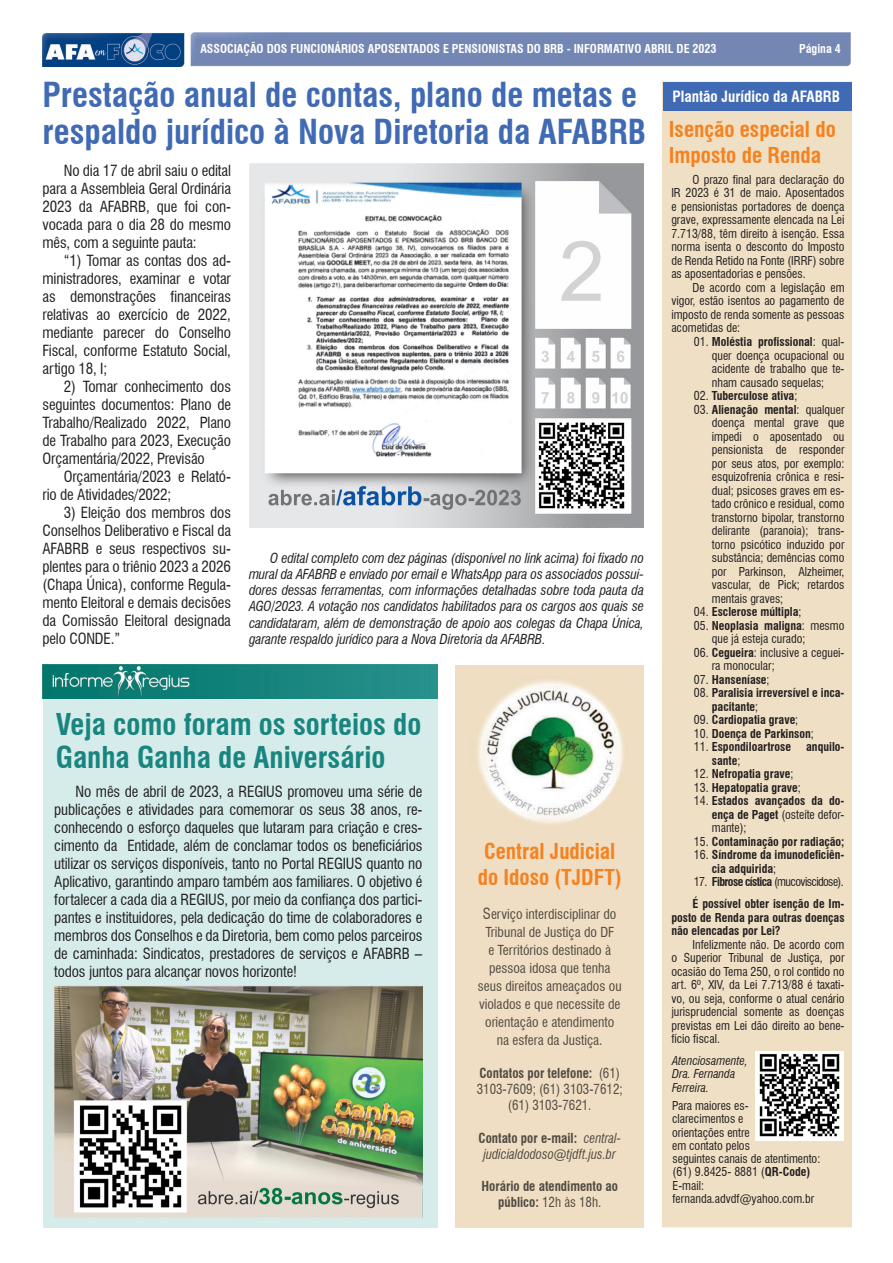
<style>
.page{position:relative;width:893px;height:1263px;background:#fff}
.page>*{position:absolute;margin:0;border:0;box-sizing:border-box;transform-origin:0 0}
.t1{font:700 condensed 33.6px "Swiss 721 BT";color:#406ab4}
.t2{font:700 condensed 29.4px "Swiss 721 BT";color:#18857e}
.t3{font:700 condensed 21.45px "Swiss 721 BT";color:#f58220}
.t4{font:700 condensed 15.15px "Swiss 721 BT";color:#fff}
.t5{font:condensed 15px/18px "Swiss 721 BT";letter-spacing:-.01em;color:#231f20;text-align:justify}
.t6{font:italic condensed 13.5px/16.2px "Swiss 721 BT";letter-spacing:-.01em;color:#231f20;text-align:justify}
.t7{font:condensed 13.5px/18px "Swiss 721 BT";color:#514b42;text-align:center}
.t8{font:condensed 13.5px/16.2px "Swiss 721 BT";color:#514b42;text-align:center;scale:.96 1}
.t9{font:italic condensed 13.5px/16.2px "Swiss 721 BT";color:#514b42;text-align:center;scale:.94 1}
.t10{font:700 condensed 13.5px/16.2px "Swiss 721 BT";color:#514b42;text-align:center;scale:.96 1}
.t11{font:condensed 12px/13.5px "Swiss 721 BT";color:#231f20;text-align:justify}
.t12{font:700 condensed 12px/13.5px "Swiss 721 BT";color:#231f20}
.t13{font:700 condensed 12px "Swiss 721 BT";color:#fff}
.t14{font:italic condensed 12px/13.5px "Swiss 721 BT";color:#231f20}
.t15{font:condensed 12px "Swiss 721 BT";letter-spacing:-.05em;color:#231f20}
.s1{font-weight:700}
.s2{font-weight:400}
.s3{font-size:15px}
.s4{font-weight:700;font-style:normal}
</style>
<div class="page">
<img style="left:43px;top:33px;width:807px;height:34px">
<div style="left:662px;top:82px;width:190px;height:1145px;background:#efdfc4"></div>
<div style="left:663px;top:82px;width:188px;height:29px;background:#406ab4"></div>
<img style="left:755px;top:1051px;width:88px;height:89px">
<div style="left:455px;top:665px;width:189px;height:563px;background:#efdec3"></div>
<img style="left:478px;top:680px;width:146px;height:144px">
<img style="left:249px;top:164px;width:395px;height:363px">
<div style="left:43px;top:694px;width:394px;height:534px;background:#d5eceb"></div>
<img style="left:43px;top:665px;width:394px;height:34px">
<img style="left:54px;top:985px;width:368px;height:232px">
<p class="t13" style="left:200px;top:42px;width:518px">ASSOCIAÇÃO DOS FUNCIONÁRIOS APOSENTADOS E PENSIONISTAS DO BRB - INFORMATIVO ABRIL DE 2023</p>
<p class="t13" style="left:799px;top:42px;width:43px">Página 4</p>
<p class="t4" style="left:672px;top:87px;width:169px">Plantão Jurídico da AFABRB</p>
<p class="t3" style="left:669px;top:116px;width:168px">Isenção especial do</p>
<p class="t3" style="left:669px;top:142px;width:154px">Imposto de Renda</p>
<p class="t11" style="left:671px;top:173px;width:175px;text-indent:21px">O prazo final para declaração do IR 2023 é 31 de maio. Aposentados e pensionistas portadores de doença grave, expressamente elencada na Lei 7.713/88, têm direito à isenção. Essa norma isenta o desconto do Imposto de Renda Retido na Fonte (IRRF) sobre as aposentadorias e pensões.</p>
<p class="t11" style="left:671px;top:281px;width:175px;text-indent:21px">De acordo com a legislação em vigor, estão isentos ao pagamento de imposto de renda somente as pessoas acometidas de:</p>
<p class="t11" style="left:712px;top:335px;width:134px;text-indent:-18px">01. <span class="s1">Moléstia profissional</span>: qual&shy;quer doença ocupacional ou acidente de trabalho que te&shy;nham causado sequelas;</p>
<p class="t12" style="left:694px;top:389px;width:105px"><span class="s2">02.</span> Tuberculose ativa<span class="s2">;</span></p>
<p class="t11" style="left:712px;top:402px;width:134px;text-indent:-18px">03. <span class="s1">Alienação mental</span>: qualquer doença mental grave que impedi o aposentado ou pensionista de responder por seus atos, por exemplo: esquizofrenia crônica e resi&shy;dual; psicoses graves em es&shy;tado crônico e residual, como transtorno bipolar, transtorno delirante (paranoia); trans&shy;torno psicótico induzido por substância; demências como por Parkinson, Alzheimer, vascular, de Pick; retardos mentais graves;</p>
<p class="t12" style="left:694px;top:605px;width:109px"><span class="s2">04.</span> Esclerose múltipla<span class="s2">;</span></p>
<p class="t11" style="left:712px;top:618px;width:134px;text-indent:-18px">05. <span class="s1">Neoplasia maligna</span>: mesmo que já esteja curado;</p>
<p class="t11" style="left:712px;top:645px;width:134px;text-indent:-18px">06. <span class="s1">Cegueira</span>: inclusive a ceguei&shy;ra monocular;</p>
<p class="t12" style="left:694px;top:672px;width:77px"><span class="s2">07.</span> Hanseníase<span class="s2">;</span></p>
<p class="t12" style="left:712px;top:686px;width:134px;text-indent:-18px"><span class="s2">08.</span> Paralisia irreversível e inca&shy;pacitante<span class="s2">;</span></p>
<p class="t12" style="left:694px;top:713px;width:106px"><span class="s2">09.</span> Cardiopatia grave<span class="s2">;</span></p>
<p class="t12" style="left:694px;top:726px;width:121px"><span class="s2">10.</span> Doença de Parkinson<span class="s2">;</span></p>
<p class="t12" style="left:712px;top:740px;width:134px;text-indent:-18px"><span class="s2">11.</span> Espondiloartrose anquilo&shy;sante<span class="s2">;</span></p>
<p class="t12" style="left:694px;top:767px;width:101px"><span class="s2">12.</span> Nefropatia grave<span class="s2">;</span></p>
<p class="t12" style="left:694px;top:780px;width:109px"><span class="s2">13.</span> Hepatopatia grave<span class="s2">;</span></p>
<p class="t12" style="left:712px;top:794px;width:134px;text-align:justify;text-indent:-18px"><span class="s2">14.</span> Estados avançados da do&shy;ença de Paget <span class="s2">(osteíte defor&shy;mante);</span></p>
<p class="t12" style="left:694px;top:834px;width:152px"><span class="s2">15.</span> Contaminação por radiação;</p>
<p class="t12" style="left:712px;top:848px;width:134px;text-indent:-18px"><span class="s2">16.</span> Síndrome da imunodeficiên&shy;cia adquirida<span class="s2">;</span></p>
<p class="t15" style="left:694px;top:874px;width:151px">17. <span class="s1">Fibrose cística</span> (mucoviscidose).</p>
<p class="t12" style="left:671px;top:897px;width:175px;text-align:justify;text-indent:21px">É possível obter isenção de Im&shy;posto de Renda para outras doenças não elencadas por Lei?</p>
<p class="t11" style="left:671px;top:937px;width:175px;text-indent:21px">Infelizmente não. De acordo com o Superior Tribunal de Justiça, por ocasião do Tema 250, o rol contido no art. 6º, XIV, da Lei 7.713/88 é taxati&shy;vo, ou seja, conforme o atual cenário jurisprudencial somente as doenças previstas em Lei dão direito ao bene&shy;fício fiscal.</p>
<p class="t14" style="left:672px;top:1054px;width:77px">Atenciosamente,</p>
<p class="t14" style="left:672px;top:1067px;width:65px">Dra. Fernanda<br>Ferreira.</p>
<p class="t11" style="left:672px;top:1098px;width:150px;text-align:left">Para maiores es-<br>clarecimentos e<br>orientações entre<br>em contato pelos<br>seguintes canais de atentimento: (61) 9.8425- 8881 (<span class="s1">QR-Code)<br></span>E-mail: fernanda.advdf@yahoo.com.br</p>
<p class="t1" style="left:43px;top:75px;width:596px">Prestação anual de contas, plano de metas e</p>
<p class="t1" style="left:43px;top:111px;width:605px">respaldo jurídico à Nova Diretoria da AFABRB</p>
<p class="t5" style="left:43px;top:161px;width:190px;text-indent:21px">No dia 17 de abril saiu o edital para a Assembleia Geral Ordinária 2023 da AFABRB, que foi con&shy;vocada para o dia 28 do mesmo mês, com a seguinte pauta:</p>
<p class="t5" style="left:43px;top:251px;width:190px;text-indent:21px">“1) Tomar as contas dos ad&shy;ministradores, examinar e votar as demonstrações financeiras relativas ao exercício de 2022, mediante parecer do Conselho Fiscal, conforme Estatuto Social, artigo 18, I;</p>
<p class="t5" style="left:43px;top:377px;width:190px;text-indent:21px">2) Tomar conhecimento dos seguintes documentos: Plano de Trabalho/Realizado 2022, Plano de Trabalho para 2023, Execução Orçamentária/2022, Previsão</p>
<p class="t5" style="left:43px;top:467px;width:190px;text-indent:21px">Orçamentária/2023 e Relató&shy;rio de Atividades/2022;</p>
<p class="t5" style="left:43px;top:503px;width:190px;text-indent:21px">3) Eleição dos membros dos Conselhos Deliberativo e Fiscal da AFABRB e seus respectivos su&shy;plentes para o triênio 2023 a 2026 (Chapa Única), conforme Regula&shy;mento Eleitoral e demais decisões da Comissão Eleitoral designada pelo CONDE.”</p>
<p class="t6" style="left:249px;top:550px;width:396px;text-indent:21px">O edital completo com dez páginas (disponível no link acima) foi fixado no mural da AFABRB e enviado por email e WhatsApp para os associados possui&shy;dores dessas ferramentas, com informações detalhadas sobre toda pauta da AGO/2023. A votação nos candidatos habilitados para os cargos aos quais se candidataram, além de demonstração de apoio aos colegas da Chapa Única, garante respaldo jurídico para a Nova Diretoria da AFABRB.</p>
<p class="t2" style="left:56px;top:707px;width:367px">Veja como foram os sorteios do</p>
<p class="t2" style="left:56px;top:739px;width:331px">Ganha Ganha de Aniversário</p>
<p class="t5" style="left:54px;top:783px;width:370px;text-indent:21px">No mês de abril de 2023, a REGIUS promoveu uma série de publicações e atividades para comemorar os seus 38 anos, re&shy;conhecendo o esforço daqueles que lutaram para criação e cres&shy;cimento da Entidade, além de conclamar todos os beneficiários utilizar os serviços disponíveis, tanto no Portal REGIUS quanto no Aplicativo, garantindo amparo também aos familiares. O objetivo é fortalecer a cada dia a REGIUS, por meio da confiança dos partici&shy;pantes e instituidores, pela dedicação do time de colaboradores e membros dos Conselhos e da Diretoria, bem como pelos parceiros de caminhada: Sindicatos, prestadores de serviços e AFABRB – todos juntos para alcançar novos horizonte!</p>
<p class="t3" style="left:484px;top:839px;width:133px">Central Judicial</p>
<p class="t3" style="left:478px;top:864px;width:145px">do Idoso (TJDFT)</p>
<p class="t7" style="left:478px;top:905px;width:145px"><span class="s3">S</span>erviço interdisciplinar do<br>Tribunal de Justiça do DF<br>e Territórios destinado à pessoa idosa que tenha seus direitos ameaçados ou violados e que necessite de</p>
<p class="t7" style="left:485px;top:1013px;width:131px">orientação e atendimento na esfera da Justiça.</p>
<p class="t8" style="left:477px;top:1065px;width:154px"><span class="s1">Contatos por telefone:</span> (61)<br>3103-7609; (61) 3103-7612; (61) 3103-7621.</p>
<p class="t9" style="left:479px;top:1129px;width:153px"><span class="s4">Contato por e-mail:</span> central&shy;judicialdodoso@tjdft.jus.br</p>
<p class="t10" style="left:481px;top:1178px;width:144px">Horário de atendimento ao público: <span class="s2">12h às 18h.</span></p>
</div>
